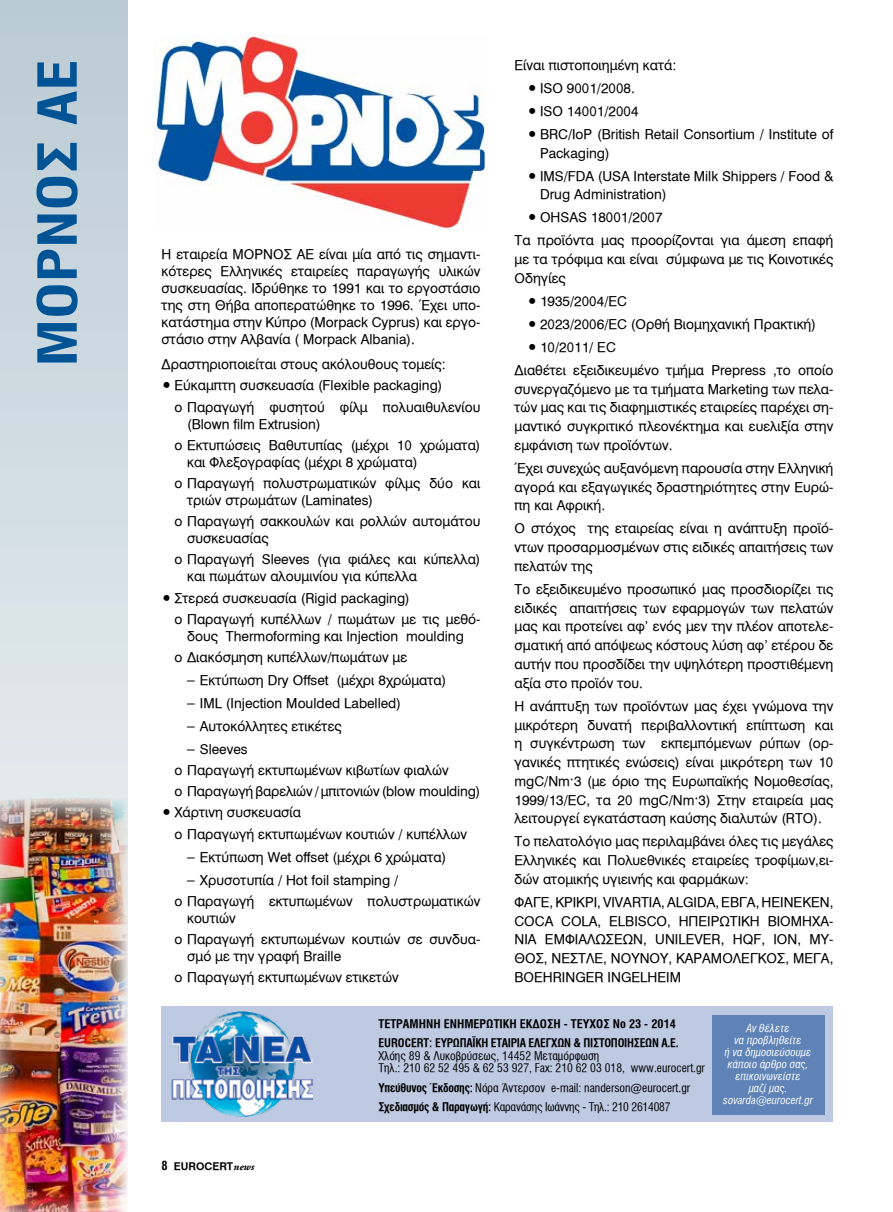
<style>
.page{position:relative;width:893px;height:1212px;background:#fff}
.page>*{position:absolute;margin:0;border:0;box-sizing:border-box;transform-origin:0 0}
.t1{font:54px "UB Helvetica Cond Bold";color:#005496;scale:1.2 1}
.t2{font:13.5px/18.8px "UB Helvetica";color:#000}
.t3{font:12px/12.8px "UB Helvetica Cond";color:#000}
.t4{font:12px/19.2px "UB Helvetica Cond Bold";color:#000;scale:1.05 1}
.t5{font:11.25px/12px "UB Helvetica Cond Italic";color:#fff;text-align:center}
.t6{font:10.5px "UB Helvetica Bold";color:#000}
.s1{font-size:15px}
.s2{font-family:"UB Helvetica Cond Bold";font-size:12.75px}
.s3{font-family:"Cf Garamond";font-weight:700;font-style:italic}
.s4{font-family:"UB Helvetica Cond Bold"}
</style>
<div class="page">
<img style="left:155px;top:34px;width:332px;height:196px">
<svg style="left:0;top:0;width:128px;height:798px;background:#cedae0"></svg>
<div style="left:162px;top:1006px;width:671px;height:116px;background:#bec9e2"></div>
<div style="left:712px;top:1015px;width:113px;height:99px;background:#5f83b7"></div>
<img style="left:171px;top:1011px;width:142px;height:105px">
<img style="left:0;top:798px;width:128px;height:414px">
<h1 class="t1" style="left:27px;top:366px;width:257px;rotate:-90deg">ΜΟΡΝΟΣ AE</h1>
<p class="t2" style="left:162px;top:246px;width:320px;line-height:17px;text-align:justify">Η εταιρεία ΜΟΡΝΟΣ ΑΕ είναι μία από τις σημαντι&shy;κότερες Ελληνικές εταιρείες παραγωγής υλικών συσκευασίας. Ιδρύθηκε το 1991 και το εργοστάσιο της στη Θήβα αποπερατώθηκε το 1996. Έχει υπο&shy;κατάστημα στην Κύπρο (Morpack Cyprus) και εργο&shy;στάσιο στην Αλβανία ( Morpack Albania).</p>
<p class="t2" style="left:162px;top:355px;width:286px">Δραστηριοποιείται στους ακόλουθους τομείς:</p>
<p class="t2" style="left:174px;top:375px;width:308px;line-height:21.1px;text-indent:-13px">• Εύκαμπτη συσκευασία (Flexible packaging)<br>o Παραγωγή φυσητού φίλμ πολυαιθυλενίου</p>
<p class="t2" style="left:174px;top:413px;width:308px;line-height:21.1px;text-indent:13px">(Blown film Extrusion)<br>o Εκτυπώσεις Βαθυτυπίας (μέχρι 10 χρώματα)</p>
<p class="t2" style="left:174px;top:452px;width:308px;line-height:21.1px;text-indent:13px">και Φλεξογραφίας (μέχρι 8 χρώματα)<br>o Παραγωγή πολυστρωματικών φίλμς δύο και</p>
<p class="t2" style="left:174px;top:490px;width:308px;line-height:21.1px;text-indent:13px">τριών στρωμάτων (Laminates)<br>o Παραγωγή σακκουλών και ρολλών αυτομάτου</p>
<p class="t2" style="left:174px;top:528px;width:308px;line-height:21.1px;text-indent:13px">συσκευασίας<br>o Παραγωγή Sleeves (για φιάλες και κύπελλα)</p>
<p class="t2" style="left:187px;top:567px;width:232px">και πωμάτων αλουμινίου για κύπελλα</p>
<p class="t2" style="left:174px;top:587px;width:308px;line-height:21.1px;text-indent:-13px">• Στερεά συσκευασία (Rigid packaging)<br>o Παραγωγή κυπέλλων / πωμάτων με τις μεθό-</p>
<p class="t2" style="left:174px;top:625px;width:291px;line-height:21.1px;text-indent:13px">δους Thermoforming και Injection moulding o Διακόσμηση κυπέλλων/πωμάτων με</p>
<p class="t2" style="left:187px;top:671px;width:261px"><span class="s1">–</span> Εκτύπωση Dry Offset (μέχρι 8χρώματα)</p>
<p class="t2" style="left:187px;top:694px;width:215px"><span class="s1">–</span> IML (Injection Moulded Labelled)</p>
<p class="t2" style="left:187px;top:717px;width:156px"><span class="s1">–</span> Αυτοκόλλητες ετικέτες</p>
<p class="t2" style="left:174px;top:739px;width:308px;line-height:21.1px;text-indent:13px"><span class="s1">–</span> Sleeves<br>o Παραγωγή εκτυπωμένων κιβωτίων φιαλών<br>o Παραγωγή βαρελιών / μπιτονιών (blow moulding)</p>
<p class="t2" style="left:174px;top:802px;width:294px;line-height:21.1px;text-indent:-13px">• Χάρτινη συσκευασία<br>o Παραγωγή εκτυπωμένων κουτιών / κυπέλλων</p>
<p class="t2" style="left:187px;top:848px;width:261px"><span class="s1">–</span> Εκτύπωση Wet offset (μέχρι 6 χρώματα)</p>
<p class="t2" style="left:174px;top:869px;width:308px;line-height:21.1px;text-indent:13px"><span class="s1">–</span> Χρυσοτυπία / Hot foil stamping /<br>o Παραγωγή εκτυπωμένων πολυστρωματικών</p>
<p class="t2" style="left:174px;top:908px;width:308px;line-height:21.1px;text-indent:13px">κουτιών<br>o Παραγωγή εκτυπωμένων κουτιών σε συνδυα-</p>
<p class="t2" style="left:174px;top:946px;width:226px;line-height:21.1px;text-indent:13px">σμό με την γραφή Braille<br>o Παραγωγή εκτυπωμένων ετικετών</p>
<p class="t2" style="left:514px;top:56px;width:163px">Είναι πιστοποιημένη κατά:</p>
<p class="t2" style="left:527px;top:79px;width:109px">• ISO 9001/2008.</p>
<p class="t2" style="left:527px;top:102px;width:113px">• ISO 14001/2004</p>
<p class="t2" style="left:540px;top:125px;width:295px;text-indent:-13px">• BRC/IoP (British Retail Consortium / Institute of<br>Packaging)</p>
<p class="t2" style="left:540px;top:167px;width:295px;text-indent:-13px">• IMS/FDA (USA Interstate Milk Shippers / Food &amp;<br>Drug Administration)</p>
<p class="t2" style="left:514px;top:206px;width:320px;line-height:23px;text-indent:13px">• OHSAS 18001/2007<br>Τα προϊόντα μας προορίζονται για άμεση επαφή</p>
<p class="t2" style="left:514px;top:250px;width:320px">με τα τρόφιμα και είναι σύμφωνα με τις Κοινοτικές<br>Οδηγίες</p>
<p class="t2" style="left:527px;top:292px;width:101px">• 1935/2004/EC</p>
<p class="t2" style="left:527px;top:315px;width:290px">• 2023/2006/EC (Ορθή Βιομηχανική Πρακτική)</p>
<p class="t2" style="left:514px;top:336px;width:320px;line-height:23px;text-indent:13px">• 10/2011/ EC<br>Διαθέτει εξειδικευμένο τμήμα Prepress ,το οποίο</p>
<p class="t2" style="left:514px;top:380px;width:320px;text-align:justify">συνεργαζόμενο με τα τμήματα Marketing των πελα&shy;τών μας και τις διαφημιστικές εταιρείες παρέχει ση&shy;μαντικό συγκριτικό πλεονέκτημα και ευελιξία στην εμφάνιση των προϊόντων.</p>
<p class="t2" style="left:514px;top:459px;width:320px;text-align:justify">Έχει συνεχώς αυξανόμενη παρουσία στην Ελληνική αγορά και εξαγωγικές δραστηριότητες στην Ευρώ&shy;πη και Αφρική.</p>
<p class="t2" style="left:514px;top:519px;width:320px;text-align:justify">Ο στόχος της εταιρείας είναι η ανάπτυξη προϊό&shy;ντων προσαρμοσμένων στις ειδικές απαιτήσεις των πελατών της</p>
<p class="t2" style="left:514px;top:580px;width:320px;text-align:justify">To εξειδικευμένο προσωπικό μας προσδιορίζει τις ειδικές απαιτήσεις των εφαρμογών των πελατών μας και προτείνει αφ’ ενός μεν την πλέον αποτελε&shy;σματική από απόψεως κόστους λύση αφ’ ετέρου δε αυτήν που προσδίδει την υψηλότερη προστιθέμενη αξία στο προϊόν του.</p>
<p class="t2" style="left:514px;top:697px;width:320px;text-align:justify">Η ανάπτυξη των προϊόντων μας έχει γνώμονα την μικρότερη δυνατή περιβαλλοντική επίπτωση και η συγκέντρωση των εκπεμπόμενων ρύπων (ορ&shy;γανικές πτητικές ενώσεις) είναι μικρότερη των 10 mgC/Nm^3 (με όριο της Ευρωπαϊκής Νομοθεσίας, 1999/13/EC, τα 20 mgC/Nm^3) Στην εταιρεία μας λειτουργεί εγκατάσταση καύσης διαλυτών (RTO).</p>
<p class="t2" style="left:514px;top:832px;width:320px;text-align:justify">Το πελατολόγιο μας περιλαμβάνει όλες τις μεγάλες Ελληνικές και Πολυεθνικές εταιρείες τροφίμων,ει&shy;δών ατομικής υγιεινής και φαρμάκων:</p>
<p class="t2" style="left:514px;top:893px;width:320px;text-align:justify">ΦΑΓΕ, ΚΡΙΚΡΙ, VIVARTIA, ΑLGIDA, ΕΒΓΑ, HEINEKEN, COCA COLA, ELBISCO, ΗΠΕΙΡΩΤΙΚΗ ΒΙΟΜΗΧΑ-ΝΙΑ ΕΜΦΙΑΛΩΣΕΩΝ, UNILEVER, HQF, ION, ΜΥ-ΘΟΣ, ΝΕΣΤΛΕ, ΝΟΥΝΟΥ, ΚΑΡΑΜΟΛΕΓΚΟΣ, ΜΕΓΑ, BOEHRINGER INGELHEIM</p>
<p class="t6" style="left:162px;top:1160px;width:94px"><span class="s2">8</span> EUROCERT<span class="s3">news</span></p>
<p class="t4" style="left:378px;top:1014px;width:287px">TΕΤΡΑΜΗΝΗ ΕΝΗΜΕΡΩΤΙΚΗ ΕΚΔΟΣΗ - ΤΕΥΧΟΣ Νο 23 - 2014<br>EUROCERT: ΕΥΡΩΠΑΪΚΗ ΕΤΑΙΡΙΑ ΕΛΕΓΧΩΝ &amp; ΠΙΣΤΟΠΟΙΗΣΕΩΝ Α.Ε.</p>
<p class="t3" style="left:378px;top:1049px;width:328px">Χλόης 89 &amp; Λυκοβρύσεως, 14452 Μεταμόρφωση<br>Τηλ.: 210 62 52 495 &amp; 62 53 927, Fax: 210 62 03 018, www.eurocert.gr</p>
<p class="t3" style="left:378px;top:1078px;width:313px;line-height:19.2px"><span class="s4">Υπεύθυνoς Έκδοσης:</span> Νόρα Άντερσον e-mail: nanderson@eurocert.gr<br><span class="s4">Σχεδιασμός &amp; Παραγωγή:</span> Καρανάσης Ιωάννης - Τηλ.: 210 2614087</p>
<p class="t5" style="left:723px;top:1022px;width:91px">Αν θέλετε<br>να προβληθείτε<br>ή να δημοσιεύσουμε κάποιο άρθρο σας, επικοινωνείστε<br>μαζί μας. sovarda@eurocert.gr</p>
</div>
